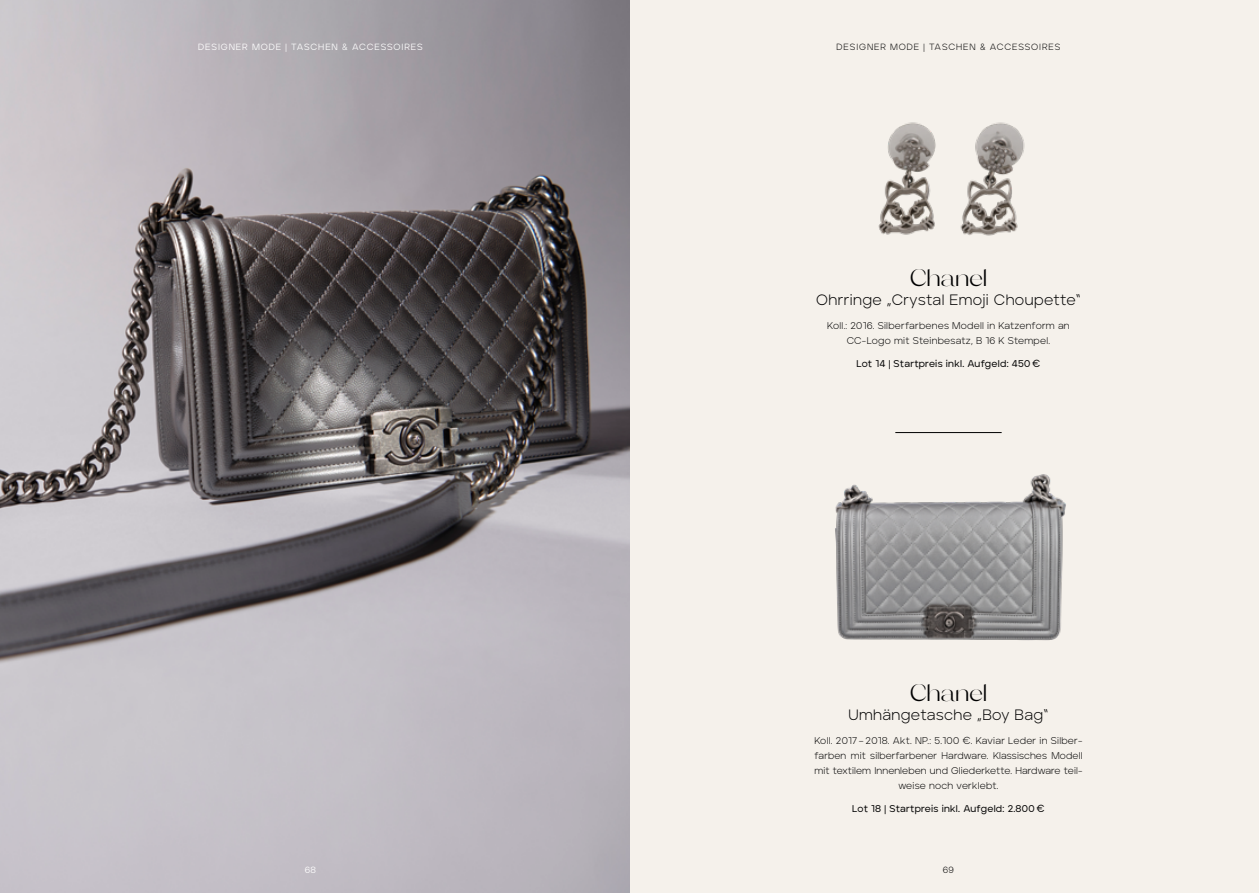
<style>
.page{position:relative;width:1259px;height:893px;background:#fff}
.page>*{position:absolute;margin:0;border:0;box-sizing:border-box;transform-origin:0 0}
.t1{font:24px "Orelo Semi Wide";letter-spacing:.01em;color:#000}
.t2{font:300 15px "Aventa";letter-spacing:.025em;color:#000}
.t3{font:300 9.75px/15px "Aventa";letter-spacing:.02em;color:#000;text-align:center}
.t4{font:500 9.75px "Aventa";letter-spacing:.03em;color:#000}
.t5{font:300 9px "Aventa";letter-spacing:.1em;color:#000}
.t6{font:9px "Aventa";letter-spacing:.1em;color:#fff}
</style>
<div class="page">
<div style="left:629px;top:0;width:630px;height:893px;background:#f5f1eb"></div>
<hr style="left:895px;top:432px;width:106px;height:1px;background:#000">
<img style="left:0;top:0;width:629px;height:893px">
<img style="left:835px;top:474px;width:231px;height:166px">
<img style="left:878px;top:122px;width:147px;height:114px">
<p class="t6" style="left:198px;top:41px;width:226px">DESIGNER MODE | TASCHEN &amp; ACCESSOIRES</p>
<p class="t5" style="left:836px;top:41px;width:225px">DESIGNER MODE | TASCHEN &amp; ACCESSOIRES</p>
<h1 class="t1" style="left:910px;top:264px;width:78px">Chanel</h1>
<h2 class="t2" style="left:816px;top:290px;width:67px">Ohrringe</h2>
<h2 class="t2" style="left:887px;top:300px;width:6px">”</h2>
<h2 class="t2" style="left:891px;top:290px;width:190px">Crystal Emoji Choupette“</h2>
<p class="t3" style="left:827px;top:318px;width:244px">Koll.: 2016. Silberfarbenes Modell in Katzenform an<br>CC-Logo mit Steinbesatz, B 16 K Stempel.</p>
<p class="t4" style="left:856px;top:358px;width:186px">Lot 14 | Startpreis inkl. Aufgeld: 450 €</p>
<h1 class="t1" style="left:910px;top:679px;width:78px">Chanel</h1>
<h2 class="t2" style="left:848px;top:705px;width:125px">Umhängetasche</h2>
<h2 class="t2" style="left:977px;top:715px;width:6px">”</h2>
<h2 class="t2" style="left:982px;top:705px;width:68px">Boy Bag“</h2>
<p class="t3" style="left:814px;top:732px;width:269px">Koll. 2017 – 2018. Akt. NP.: 5.100 €. Kaviar Leder in Silber&shy;farben mit silberfarbener Hardware. Klassisches Modell mit textilem Innenleben und Gliederkette. Hardware teil&shy;weise noch verklebt.</p>
<p class="t4" style="left:852px;top:803px;width:194px">Lot 18 | Startpreis inkl. Aufgeld: 2.800 €</p>
<p class="t6" style="left:305px;top:864px;width:13px">68</p>
<p class="t5" style="left:943px;top:864px;width:13px">69</p>
</div>
